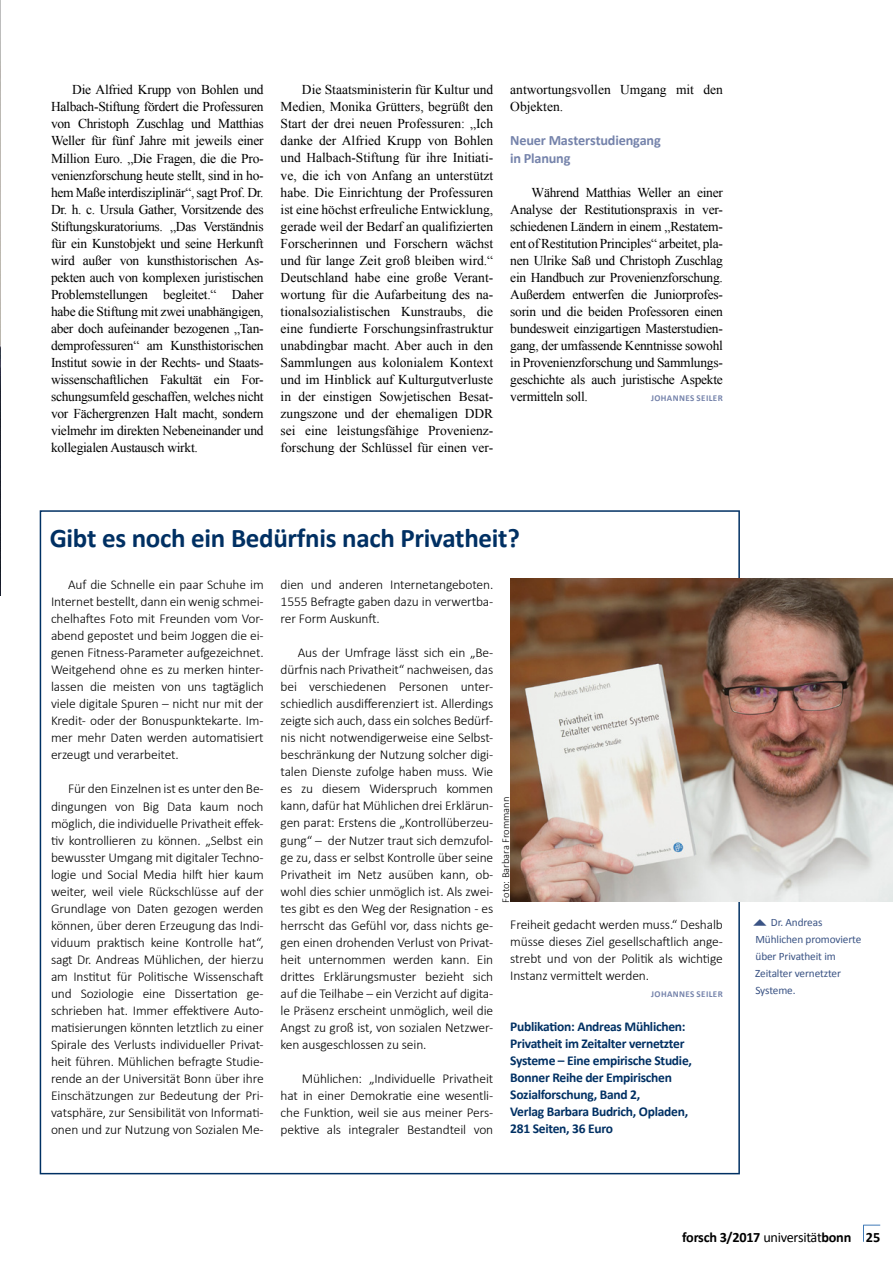
<style>
.page{position:relative;width:893px;height:1263px;background:#fff}
.page>*{position:absolute;margin:0;border:0;box-sizing:border-box;transform-origin:0 0}
.t1{font:700 27px "Calibri";letter-spacing:-.01em;color:#003063}
.t2{font:700 14.25px/17.1px "Calibri";letter-spacing:-.015em;color:#7583ab}
.t3{font:700 14.25px "Calibri";letter-spacing:-.02em;color:#000}
.t4{font:300 13.5px/17px "Calibri";letter-spacing:-.01em;color:#000;text-align:justify}
.t5{font:13.5px/17px "Times New Roman";letter-spacing:-.02em;color:#000;text-align:justify}
.t6{font:700 13.5px/17px "Calibri";letter-spacing:-.02em;color:#003063}
.t7{font:13.5px/17px "Times New Roman";color:#000}
.t8{font:11.25px/17px "Calibri";letter-spacing:-.01em;color:#3a5384}
.t9{font:300 10.5px "Calibri";color:#000}
.t10{font:700 9px "Calibri";letter-spacing:.04em;color:#7583ab}
.s1{font-weight:400}
</style>
<div class="page">
<svg style="left:40px;top:510px;width:700px;height:664px"></svg>
<img style="left:0;top:0;width:1px;height:595px">
<img style="left:510px;top:578px;width:383px;height:323px">
<svg style="left:863px;top:1225px;width:17px;height:17px"></svg>
<p class="t5" style="left:51px;top:81px;width:214px;text-indent:21px">Die Alfried Krupp von Bohlen und Halbach-Stiftung fördert die Professuren von Christoph Zuschlag und Matthias Weller für fünf Jahre mit jeweils einer Million Euro. „Die Fragen, die die Pro&shy;venienzforschung heute stellt, sind in ho&shy;hem Maße interdisziplinär“, sagt Prof. Dr.<br>Dr. h. c. Ursula Gather, Vorsitzende des Stiftungskuratoriums. „Das Verständnis für ein Kunstobjekt und seine Herkunft wird außer von kunsthistorischen As&shy;pekten auch von komplexen juristischen Problemstellungen begleitet.“ Daher habe die Stiftung mit zwei unabhängigen, aber doch aufeinander bezogenen „Tan&shy;demprofessuren“ am Kunsthistorischen Institut sowie in der Rechts- und Staats&shy;wissenschaftlichen Fakultät ein For&shy;schungsumfeld geschaffen, welches nicht vor Fächergrenzen Halt macht, sondern vielmehr im direkten Nebeneinander und kollegialen Austausch wirkt.</p>
<p class="t5" style="left:281px;top:81px;width:214px;text-indent:21px">Die Staatsministerin für Kultur und Medien, Monika Grütters, begrüßt den Start der drei neuen Professuren: „Ich danke der Alfried Krupp von Bohlen und Halbach-Stiftung für ihre Initiati&shy;ve, die ich von Anfang an unterstützt habe. Die Einrichtung der Professuren ist eine höchst erfreuliche Entwicklung, gerade weil der Bedarf an qualifizierten Forscherinnen und Forschern wächst und für lange Zeit groß bleiben wird.“ Deutschland habe eine große Verant&shy;wortung für die Aufarbeitung des na&shy;tionalsozialistischen Kunstraubs, die eine fundierte Forschungsinfrastruktur unabdingbar macht. Aber auch in den Sammlungen aus kolonialem Kontext und im Hinblick auf Kulturgutverluste in der einstigen Sowjetischen Besat&shy;zungszone und der ehemaligen DDR sei eine leistungsfähige Provenienz&shy;forschung der Schlüssel für einen ver-</p>
<p class="t7" style="left:510px;top:81px;width:214px">antwortungsvollen Umgang mit den<br>Objekten.</p>
<p class="t2" style="left:510px;top:132px;width:152px">Neuer Masterstudiengang in Planung</p>
<p class="t5" style="left:510px;top:183px;width:214px;text-indent:21px">Während Matthias Weller an einer Analyse der Restitutionspraxis in ver&shy;schiedenen Ländern in einem „Restatem&shy;ent of Restitution Principles“ arbeitet, pla&shy;nen Ulrike Saß und Christoph Zuschlag ein Handbuch zur Provenienzforschung.<br>Außerdem entwerfen die Juniorprofes&shy;sorin und die beiden Professoren einen bundesweit einzigartigen Masterstudien&shy;gang, der umfassende Kenntnisse sowohl in Provenienzforschung und Sammlungs&shy;geschichte als auch juristische Aspekte vermitteln soll.</p>
<p class="t10" style="left:651px;top:392px;width:73px">JOHANNES SEILER</p>
<h1 class="t1" style="left:50px;top:521px;width:472px">Gibt es noch ein Bedürfnis nach Privatheit?</h1>
<p class="t4" style="left:51px;top:576px;width:214px;text-indent:17px">Auf die Schnelle ein paar Schuhe im Internet bestellt, dann ein wenig schmei&shy;chelhaftes Foto mit Freunden vom Vor&shy;abend gepostet und beim Joggen die ei&shy;genen Fitness-Parameter aufgezeichnet.<br>Weitgehend ohne es zu merken hinter&shy;lassen die meisten von uns tagtäglich viele digitale Spuren – nicht nur mit der Kredit- oder der Bonuspunktekarte. Im&shy;mer mehr Daten werden automatisiert erzeugt und verarbeitet.</p>
<p class="t4" style="left:51px;top:780px;width:214px;text-indent:17px">Für den Einzelnen ist es unter den Be&shy;dingungen von Big Data kaum noch möglich, die individuelle Privatheit effek&shy;tiv kontrollieren zu können. „Selbst ein bewusster Umgang mit digitaler Techno&shy;logie und Social Media hilft hier kaum weiter, weil viele Rückschlüsse auf der Grundlage von Daten gezogen werden können, über deren Erzeugung das Indi&shy;viduum praktisch keine Kontrolle hat“, sagt Dr. Andreas Mühlichen, der hierzu am Institut für Politische Wissenschaft und Soziologie eine Dissertation ge&shy;schrieben hat. Immer effektivere Auto&shy;matisierungen könnten letztlich zu einer Spirale des Verlusts individueller Privat&shy;heit führen. Mühlichen befragte Studie&shy;rende an der Universität Bonn über ihre Einschätzungen zur Bedeutung der Pri&shy;vatsphäre, zur Sensibilität von Informati&shy;onen und zur Nutzung von Sozialen Me-</p>
<p class="t4" style="left:281px;top:575px;width:214px">dien und anderen Internetangeboten.<br>1555 Befragte gaben dazu in verwertba&shy;rer Form Auskunft.</p>
<p class="t4" style="left:281px;top:644px;width:214px;text-indent:17px">Aus der Umfrage lässt sich ein „Be&shy;dürfnis nach Privatheit“ nachweisen, das bei verschiedenen Personen unter&shy;schiedlich ausdifferenziert ist. Allerdings zeigte sich auch, dass ein solches Bedürf&shy;nis nicht notwendigerweise eine Selbst&shy;beschränkung der Nutzung solcher digi&shy;talen Dienste zufolge haben muss. Wie es zu diesem Widerspruch kommen kann, dafür hat Mühlichen drei Erklärun&shy;gen parat: Erstens die „Kontrollüberzeu&shy;gung“ – der Nutzer traut sich demzufol&shy;ge zu, dass er selbst Kontrolle über seine Privatheit im Netz ausüben kann, ob&shy;wohl dies schier unmöglich ist. Als zwei&shy;tes gibt es den Weg der Resignation - es herrscht das Gefühl vor, dass nichts ge&shy;gen einen drohenden Verlust von Privat&shy;heit unternommen werden kann. Ein drittes Erklärungsmuster bezieht sich auf die Teilhabe – ein Verzicht auf digita&shy;le Präsenz erscheint unmöglich, weil die Angst zu groß ist, von sozialen Netzwer&shy;ken ausgeschlossen zu sein.</p>
<p class="t4" style="left:281px;top:1069px;width:214px;text-indent:21px">Mühlichen: „Individuelle Privatheit hat in einer Demokratie eine wesentli&shy;che Funktion, weil sie aus meiner Pers&shy;pektive als integraler Bestandteil von</p>
<p class="t9" style="left:499px;top:902px;width:107px;rotate:-90deg">Foto: Barbara Frommann</p>
<p class="t4" style="left:510px;top:915px;width:214px">Freiheit gedacht werden muss.“ Deshalb müsse dieses Ziel gesellschaftlich ange&shy;strebt und von der Politik als wichtige Instanz vermittelt werden.</p>
<p class="t10" style="left:651px;top:988px;width:73px">JOHANNES SEILER</p>
<p class="t6" style="left:510px;top:1018px;width:183px">Publikation: Andreas Mühlichen:<br>Privatheit im Zeitalter vernetzter<br>Systeme – Eine empirische Studie,<br>Bonner Reihe der Empirischen<br>Sozialforschung, Band 2,<br>Verlag Barbara Budrich, Opladen,<br>281 Seiten, 36 Euro</p>
<p class="t8" style="left:755px;top:914px;width:108px;text-indent:16px">Dr. Andreas<br>Mühlichen promovierte über Privatheit im<br>Zeitalter vernetzter<br>Systeme.</p>
<p class="t3" style="left:682px;top:1228px;width:199px">forsch 3/2017 <span class="s1">universität</span>bonn 25</p>
</div>
